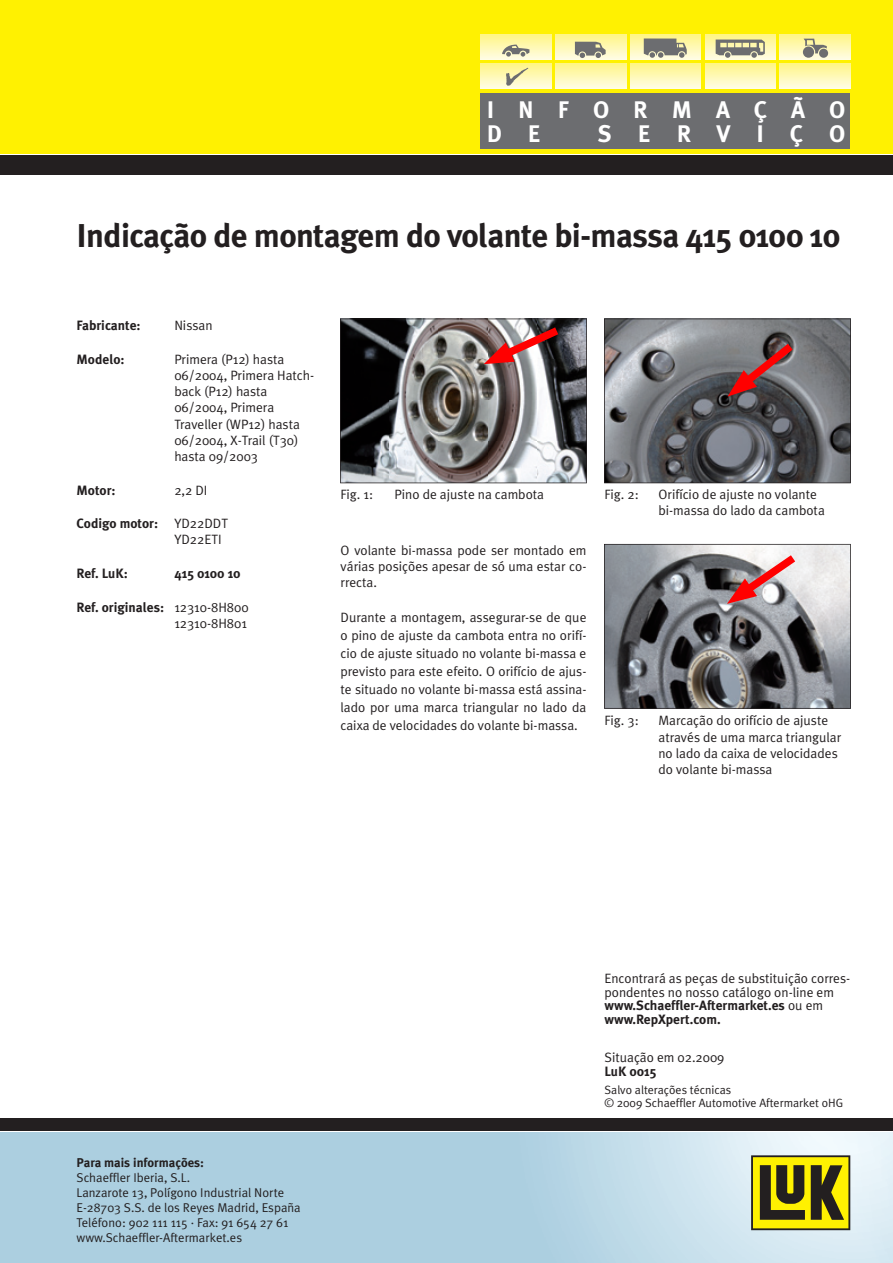
<style>
.page{position:relative;width:893px;height:1263px;background:#fff}
.page>*{position:absolute;margin:0;border:0;box-sizing:border-box;transform-origin:0 0}
.t1{font:700 33px "Meta Plus";letter-spacing:-.02em;color:#231f20}
.t2{font:700 24px/24px "Meta Plus";letter-spacing:1em;color:#fff}
.t3{font:700 24px "Meta Plus";letter-spacing:1.08em;color:#fff}
.t4{font:13.5px/16.2px "Meta Plus Normal";color:#231f20}
.t5{font:700 13.5px/13.5px "Meta Plus";color:#231f20}
.t6{font:12.75px/15px "Meta Plus Normal";color:#231f20}
.t7{font:700 12.75px "Meta Plus";color:#231f20}
.t8{font:12px/13.5px "Meta Plus Normal";color:#231f20}
.s1{font-family:"Meta Plus Normal";font-weight:400}
</style>
<div class="page">
<svg style="left:340px;top:319px;width:247px;height:164px;background:#746f70"></svg>
<svg style="left:604px;top:544px;width:247px;height:165px;background:#838084"></svg>
<svg style="left:604px;top:319px;width:247px;height:164px;background:#6f6c70"></svg>
<div style="left:0;top:0;width:893px;height:153px;background:#fff101"></div>
<div style="left:0;top:155px;width:893px;height:19px;background:#231f20"></div>
<div style="left:480px;top:94px;width:370px;height:55px;background:#6c6d70"></div>
<div style="left:0;top:1118px;width:893px;height:13px;background:#231f20"></div>
<svg style="left:751px;top:1155px;width:99px;height:75px;background:#938a11"></svg>
<svg style="left:480px;top:35px;width:71px;height:25px"></svg>
<svg style="left:480px;top:64px;width:71px;height:25px"></svg>
<svg style="left:556px;top:35px;width:70px;height:25px"></svg>
<svg style="left:556px;top:64px;width:70px;height:25px;background:#fff9b7"></svg>
<svg style="left:630px;top:35px;width:71px;height:25px"></svg>
<svg style="left:630px;top:64px;width:71px;height:25px;background:#fff9b7"></svg>
<svg style="left:705px;top:35px;width:71px;height:25px"></svg>
<svg style="left:705px;top:64px;width:71px;height:25px;background:#fff9b7"></svg>
<svg style="left:780px;top:35px;width:70px;height:25px"></svg>
<svg style="left:780px;top:64px;width:70px;height:25px;background:#fff9b7"></svg>
<svg style="left:716px;top:40px;width:49px;height:18px"></svg>
<svg style="left:803px;top:39px;width:25px;height:19px"></svg>
<svg style="left:575px;top:42px;width:31px;height:16px"></svg>
<svg style="left:644px;top:38px;width:43px;height:20px"></svg>
<svg style="left:502px;top:45px;width:27px;height:12px"></svg>
<svg style="left:505px;top:68px;width:23px;height:19px"></svg>
<h2 class="t2" style="left:487px;top:97px;width:360px">INFORMAÇÃO<br>D E</h2>
<h2 class="t3" style="left:598px;top:120px;width:249px">SERVIÇO</h2>
<h1 class="t1" style="left:77px;top:216px;width:765px">Indicação de montagem do volante bi-massa 415 0100 10</h1>
<p class="t5" style="left:77px;top:318px;width:66px">Fabricante:</p>
<p class="t4" style="left:174px;top:317px;width:40px">Nissan</p>
<p class="t5" style="left:77px;top:352px;width:50px">Modelo:</p>
<p class="t4" style="left:174px;top:351px;width:141px">Primera (P12) hasta<br>06/2004, Primera Hatch&shy;back (P12) hasta<br>06/2004, Primera<br>Traveller (WP12) hasta<br>06/2004, X-Trail (T30) hasta 09/2003</p>
<p class="t5" style="left:77px;top:484px;width:41px">Motor:</p>
<p class="t4" style="left:174px;top:482px;width:35px">2,2 DI</p>
<p class="t5" style="left:77px;top:516px;width:153px">Codigo motor: <span class="s1">YD22DDT</span></p>
<p class="t4" style="left:174px;top:531px;width:49px">YD22ETI</p>
<p class="t5" style="left:77px;top:566px;width:53px">Ref. LuK:</p>
<p class="t5" style="left:174px;top:566px;width:68px">415 0100 10</p>
<p class="t5" style="left:77px;top:601px;width:174px">Ref. originales: <span class="s1">12310-8H800</span></p>
<p class="t4" style="left:174px;top:615px;width:74px">12310-8H801</p>
<p class="t4" style="left:340px;top:486px;width:34px">Fig. 1:</p>
<p class="t4" style="left:394px;top:486px;width:151px">Pino de ajuste na cambota</p>
<p class="t4" style="left:604px;top:486px;width:36px">Fig. 2:</p>
<p class="t4" style="left:658px;top:486px;width:168px">Orifício de ajuste no volante bi-massa do lado da cambota</p>
<p class="t4" style="left:340px;top:542px;width:247px;text-align:justify">O volante bi-massa pode ser montado em várias posições apesar de só uma estar co&shy;rrecta.</p>
<p class="t4" style="left:340px;top:608px;width:247px;line-height:18px;text-align:justify">Durante a montagem, assegurar-se de que o pino de ajuste da cambota entra no orifí&shy;cio de ajuste situado no volante bi-massa e previsto para este efeito. O orifício de ajus&shy;te situado no volante bi-massa está assina&shy;lado por uma marca triangular no lado da caixa de velocidades do volante bi-massa.</p>
<p class="t4" style="left:604px;top:712px;width:36px">Fig. 3:</p>
<p class="t4" style="left:658px;top:712px;width:184px">Marcação do orifício de ajuste através de uma marca triangular no lado da caixa de velocidades do volante bi-massa</p>
<p class="t7" style="left:77px;top:1155px;width:129px">Para mais informações:</p>
<p class="t6" style="left:77px;top:1169px;width:226px">Schaeffler Iberia, S.L.<br>Lanzarote 13, Polígono Industrial Norte E-28703 S.S. de los Reyes Madrid, España Teléfono: 902 111 115 · Fax: 91 654 27 61 www.Schaeffler-Aftermarket.es</p>
<p class="t4" style="left:604px;top:971px;width:247px;line-height:13.5px">Encontrará as peças de substituição corres&shy;pondentes no nosso catálogo on-line em</p>
<p class="t5" style="left:604px;top:998px;width:220px">www.Schaeffler-Aftermarket.es <span class="s1">ou em </span>www.RepXpert.com.</p>
<p class="t4" style="left:604px;top:1049px;width:122px">Situação em 02.2009</p>
<p class="t5" style="left:604px;top:1064px;width:54px">LuK 0015</p>
<p class="t8" style="left:604px;top:1083px;width:240px">Salvo alterações técnicas<br>© 2009 Schaeffler Automotive Aftermarket oHG</p>
</div>
